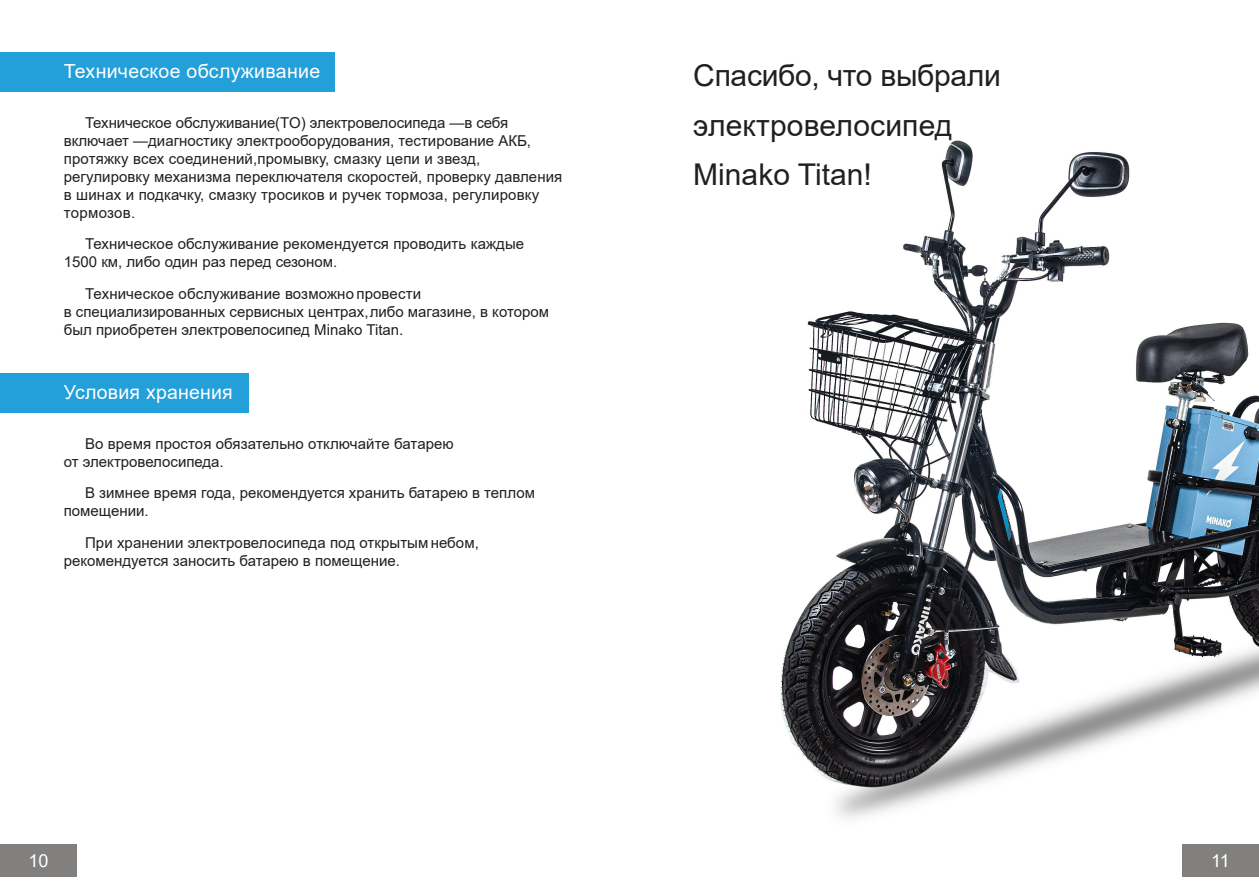
<style>
.page{position:relative;width:1259px;height:893px;background:#fff}
.page>*{position:absolute;margin:0;border:0;box-sizing:border-box;transform-origin:0 0}
.t1{font:30px/49.5px "Arial";letter-spacing:-.005em;color:#231f20}
.t2{font:19.5px "Arial";letter-spacing:.015em;color:#fff}
.t3{font:18px "Arial";color:#fff}
.t4{font:15px/18px "Arial";color:#231f20}
</style>
<div class="page">
<div style="left:0;top:845px;width:77px;height:32px;background:#81807f"></div>
<div style="left:1182px;top:845px;width:77px;height:32px;background:#81807f"></div>
<div style="left:0;top:52px;width:335px;height:40px;background:#239fda"></div>
<div style="left:0;top:373px;width:249px;height:40px;background:#239fda"></div>
<img style="left:780px;top:140px;width:479px;height:678px">
<h2 class="t2" style="left:64px;top:64px;width:258px">Техническое обслуживание</h2>
<p class="t4" style="left:64px;top:115px;width:500px;text-indent:21px">Техническое обслуживание(TО) электровелосипеда —в себя включает —диагностику электрооборудования, тестирование АКБ, протяжку всех соединений,промывку, смазку цепи и звезд, регулировку механизма переключателя скоростей, проверку давления в шинах и подкачку, смазку тросиков и ручек тормоза, регулировку тормозов.</p>
<p class="t4" style="left:64px;top:237px;width:462px;text-indent:21px">Техническое обслуживание рекомендуется проводить каждые<br>1500 км, либо один раз перед сезоном.</p>
<p class="t4" style="left:64px;top:286px;width:487px;text-indent:21px">Техническое обслуживание возможно провести<br>в специализированных сервисных центрах,либо магазине, в котором был приобретен электровелосипед Minako Titan.</p>
<h2 class="t2" style="left:64px;top:385px;width:170px">Условия хранения</h2>
<p class="t4" style="left:64px;top:436px;width:391px;text-indent:21px">Во время простоя обязательно отключайте батарею от электровелосипеда.</p>
<p class="t4" style="left:64px;top:486px;width:473px;text-indent:21px">В зимнее время года, рекомендуется хранить батарею в теплом помещении.</p>
<p class="t4" style="left:64px;top:535px;width:417px;text-indent:21px">При хранении электровелосипеда под открытым небом, рекомендуется заносить батарею в помещение.</p>
<h1 class="t1" style="left:693px;top:54px;width:309px">Спасибо, что выбрали электровелосипед<br>Minako Titan!</h1>
<p class="t3" style="left:28px;top:854px;width:22px">10</p>
<p class="t3" style="left:1211px;top:854px;width:20px">11</p>
</div>
